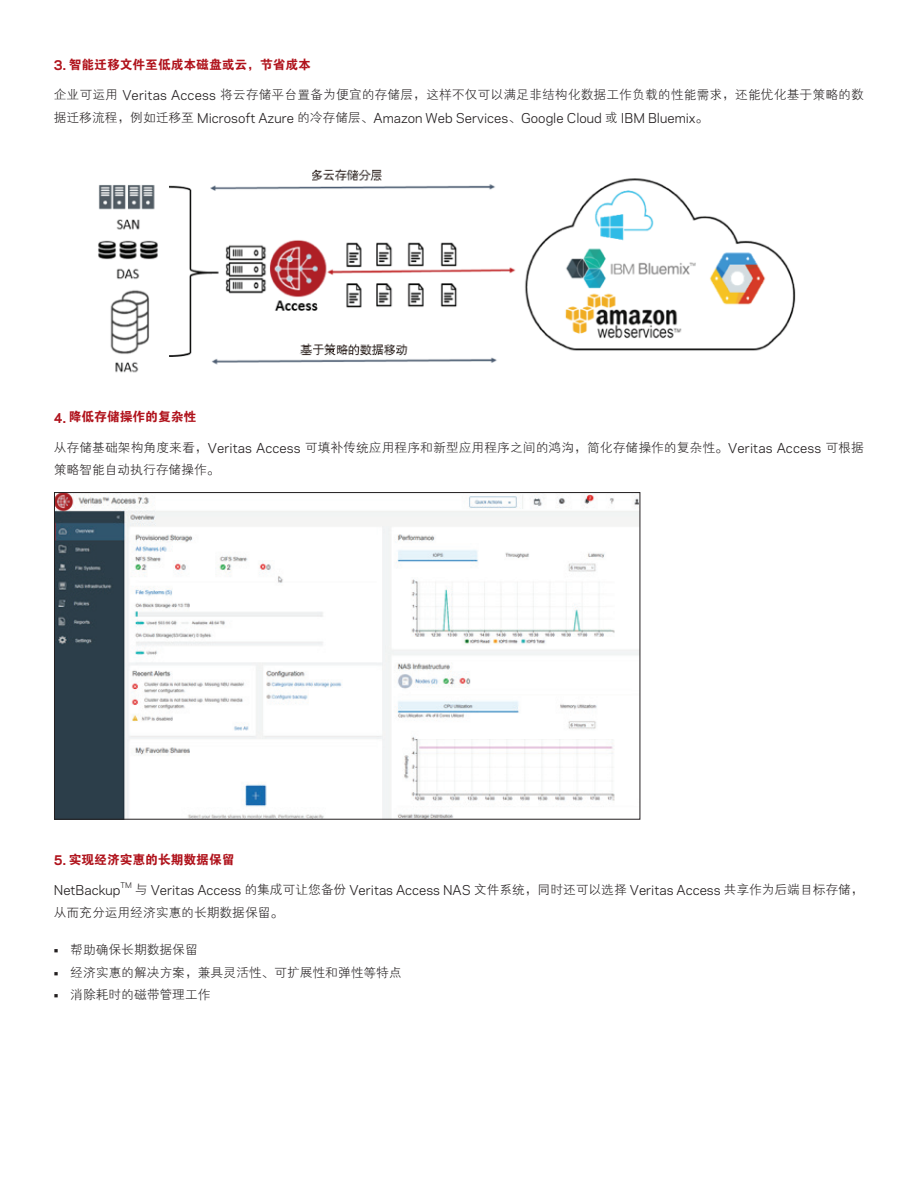
<style>
.page{position:relative;width:918px;height:1188px;background:#fff}
.page>*{position:absolute;margin:0;border:0;box-sizing:border-box;transform-origin:0 0}
.t1{font:12.75px/22.5px "FZXH1 JW GB1 0";letter-spacing:.005em;color:#231f20}
.t2{font:12.75px "Polaris";color:#231f20}
.t3{font:12.75px "FZDHTJW GB1 0";color:#b0131c}
.s1{font-family:"Polaris";font-weight:700}
.s2{font-family:"Polaris"}
.s3{font-family:"FZXH1 JW GB1 0"}
</style>
<div class="page">
<img style="left:98px;top:169px;width:698px;height:204px">
<img style="left:56px;top:494px;width:582px;height:324px">
<p class="t3" style="left:54px;top:58px;width:259px"><span class="s1">3.</span> 智能迁移文件至低成本磁盘或云，节省成本</p>
<p class="t1" style="left:54px;top:84px;width:812px">企业可运用 <span class="s2">Veritas Access</span> 将云存储平台置备为便宜的存储层，这样不仅可以满足非结构化数据工作负载的性能需求，还能优化基于策略的数</p>
<p class="t2" style="left:54px;top:108px;width:656px"><span class="s3">据迁移流程，例如迁移至</span> Microsoft Azure <span class="s3">的冷存储层、</span>Amazon Web Services<span class="s3">、</span>Google Cloud <span class="s3">或</span> IBM Bluemix<span class="s3">。</span></p>
<p class="t3" style="left:54px;top:410px;width:144px"><span class="s1">4.</span> 降低存储操作的复杂性</p>
<p class="t1" style="left:54px;top:436px;width:811px">从存储基础架构角度来看，<span class="s2">Veritas Access</span> 可填补传统应用程序和新型应用程序之间的鸿沟，简化存储操作的复杂性。<span class="s2">Veritas Access</span> 可根据策略智能自动执行存储操作。</p>
<p class="t3" style="left:54px;top:853px;width:182px"><span class="s1">5.</span> 实现经济实惠的长期数据保留</p>
<p class="t2" style="left:54px;top:881px;width:811px">NetBackup<sup>TM</sup> <span class="s3">与</span> Veritas Access <span class="s3">的集成可让您备份</span> Veritas Access NAS <span class="s3">文件系统，同时还可以选择</span> Veritas Access <span class="s3">共享作为后端目标存储，</span></p>
<p class="t1" style="left:54px;top:901px;width:231px">从而充分运用经济实惠的长期数据保留。</p>
<p class="t1" style="left:54px;top:939px;width:145px"><span class="s2">•</span> 帮助确保长期数据保留</p>
<p class="t1" style="left:54px;top:961px;width:349px"><span class="s2">•</span> 经济实惠的解决方案，兼具灵活性、可扩展性和弹性等特点</p>
<p class="t1" style="left:54px;top:984px;width:158px"><span class="s2">•</span> 消除耗时的磁带管理工作</p>
</div>
